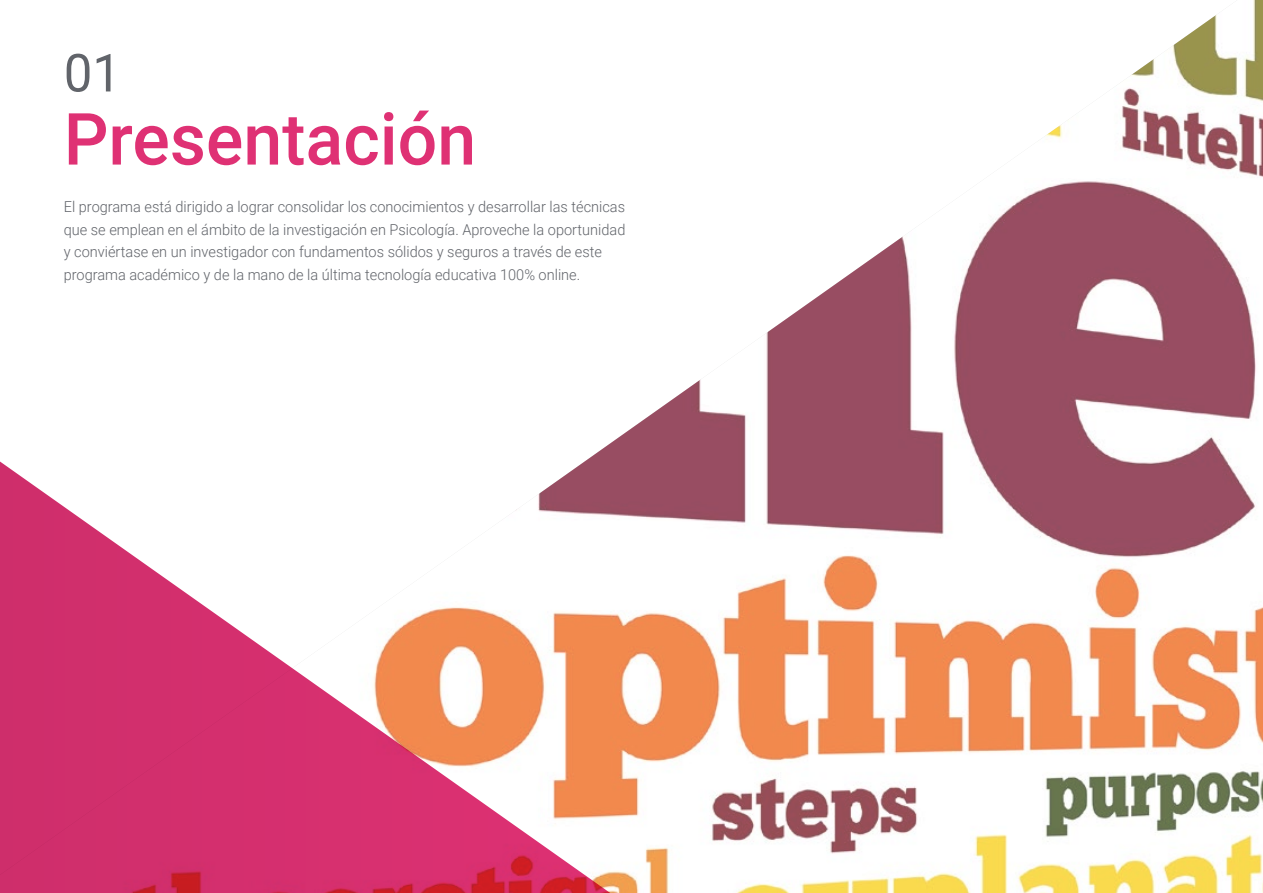
<style>
.page{position:relative;width:1263px;height:893px;background:#fff}
.page>*{position:absolute;margin:0;border:0;box-sizing:border-box;transform-origin:0 0}
.t1{font:500 72px "Roboto";color:#df3174}
.t2{font:52.5px "Roboto";color:#61646a}
.t3{font:300 15px/22.5px "Roboto";color:#61646a}
</style>
<div class="page">
<img style="left:606px;top:0;width:657px;height:893px">
<svg style="left:0;top:446px;width:640px;height:447px"></svg>
<h2 class="t2" style="left:64px;top:36px;width:59px">01</h2>
<h1 class="t1" style="left:64px;top:89px;width:414px">Presentación</h1>
<p class="t3" style="left:64px;top:195px;width:563px">El programa está dirigido a lograr consolidar los conocimientos y desarrollar las técnicas que se emplean en el ámbito de la investigación en Psicología. Aproveche la oportunidad y conviértase en un investigador con fundamentos sólidos y seguros a través de este programa académico y de la mano de la última tecnología educativa 100% online.</p>
</div>
